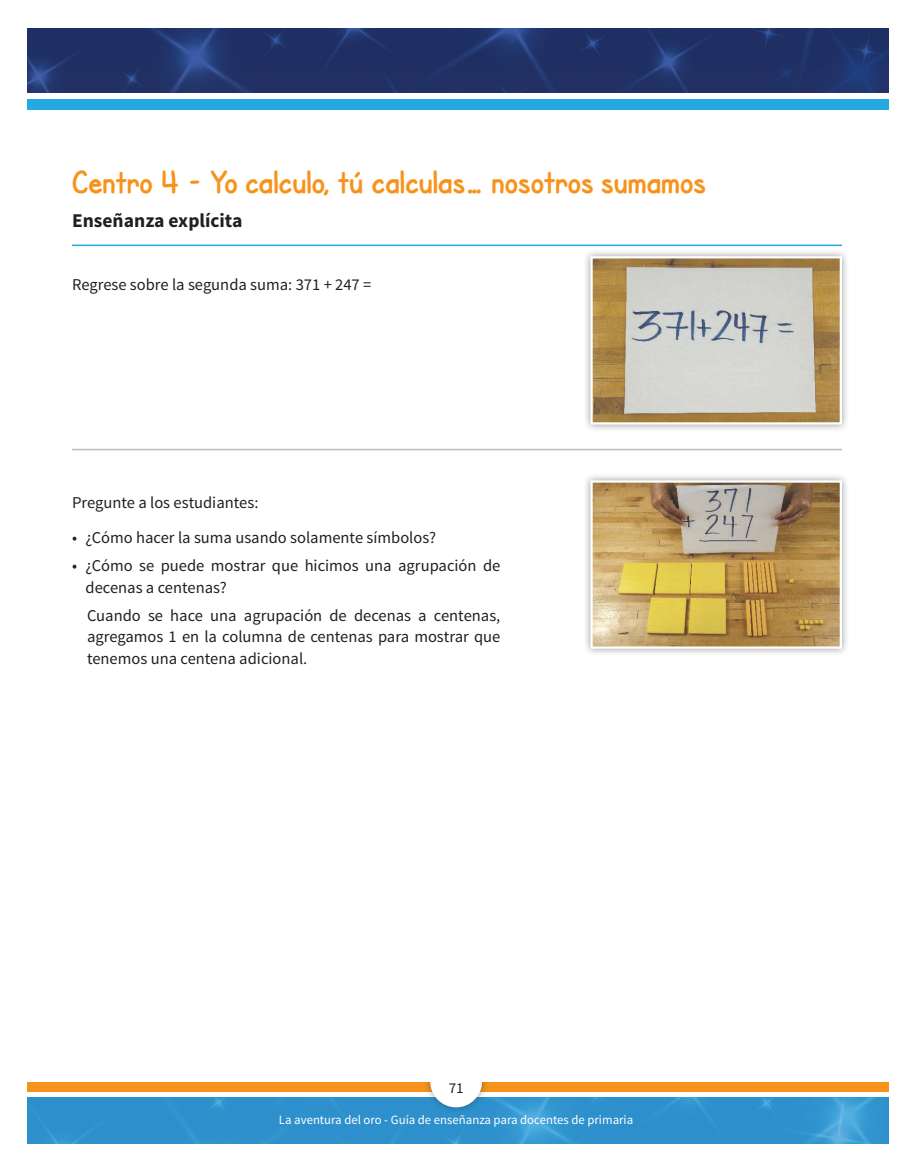
<style>
.page{position:relative;width:914px;height:1170px;background:#fff}
.page>*{position:absolute;margin:0;border:0;box-sizing:border-box;transform-origin:0 0}
._01_-_titre{font:700 33px "SF Cartoonist Hand";color:#f7931d}
.sous-titre_texte_lig{font:700 19.5px "Source Sans Pro";color:#231f20}
.texte_sous_enum{font:16.5px/21.8px "Source Sans Pro";color:#231f20}
._03_-_texte{font:16.5px "Source Sans Pro";color:#231f20}
.t1{font:15px "Source Sans Pro";color:#231f20}
.t2{font:12.75px "Source Sans Pro";color:#fff}
</style>
<div class="page">
<img style="left:27px;top:1098px;width:861px;height:45px">
<div style="left:27px;top:1081px;width:861px;height:11px;background:#f7931d"></div>
<div style="left:423px;top:1048px;width:66px;height:66px;background:#231f20;opacity:.44"></div>
<div style="left:432px;top:1057px;width:48px;height:49px;background:#fff;border-radius:50%"></div>
<div style="left:430px;top:1055px;width:52px;height:52px;border:3px solid #fff;border-radius:50%"></div>
<div style="left:27px;top:99px;width:861px;height:11px;background:#24aae1"></div>
<img style="left:27px;top:28px;width:861px;height:65px">
<div style="left:27px;top:1039px;width:861px;height:43px;background:#fff"></div>
<hr style="left:72px;top:245px;width:770px;height:1px;background:#24aae1">
<hr style="left:72px;top:449px;width:770px;height:1px;background:#bcbdc0">
<div style="left:582px;top:248px;width:267px;height:184px;background:#231f20;opacity:.44"></div>
<img style="left:593px;top:259px;width:246px;height:162px">
<div style="left:590px;top:256px;width:252px;height:168px;border:2px solid #fff"></div>
<div style="left:582px;top:472px;width:267px;height:184px;background:#231f20;opacity:.44"></div>
<img style="left:593px;top:483px;width:246px;height:163px">
<div style="left:590px;top:480px;width:252px;height:169px;border:2px solid #fff"></div>
<p class="_01_-_titre" style="left:72px;top:163px;width:635px">Centro 4 - Yo calculo, tú calculas… nosotros sumamos</p>
<p class="sous-titre_texte_lig" style="left:72px;top:208px;width:172px">Enseñanza explícita</p>
<p class="_03_-_texte" style="left:72px;top:275px;width:301px">Regrese sobre la segunda suma: 371 + 247 =</p>
<p class="_03_-_texte" style="left:72px;top:492px;width:188px">Pregunte a los estudiantes:</p>
<p class="texte_sous_enum" style="left:72px;top:527px;width:366px">• ¿Cómo hacer la suma usando solamente símbolos?</p>
<p class="texte_sous_enum" style="left:86px;top:555px;width:416px;text-indent:-14px">• ¿Cómo se puede mostrar que hicimos una agrupación de decenas a centenas?</p>
<p class="texte_sous_enum" style="left:87px;top:604px;width:415px;text-align:justify">Cuando se hace una agrupación de decenas a centenas, agregamos 1 en la columna de centenas para mostrar que tenemos una centena adicional.</p>
<p class="t1" style="left:449px;top:1078px;width:16px">71</p>
<p class="t2" style="left:279px;top:1112px;width:356px">La aventura del oro - Guía de enseñanza para docentes de primaria</p>
</div>
